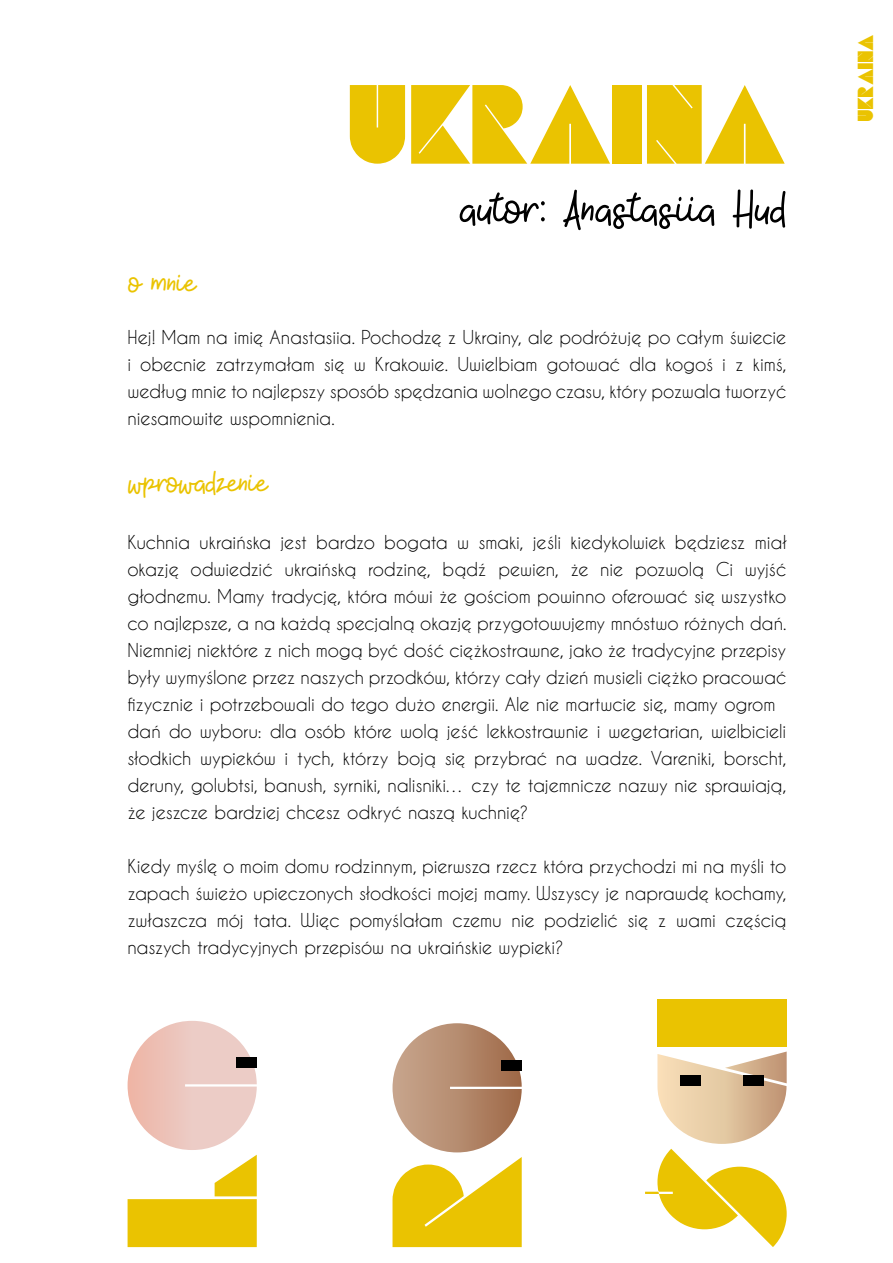
<style>
.page{position:relative;width:893px;height:1263px;background:#fff}
.page>*{position:absolute;margin:0;border:0;box-sizing:border-box;transform-origin:0 0}
.t1{font:98.25px "Ali";letter-spacing:-.005em;color:#eac301}
.t2{font:54px "KH Blackline Script Medium";letter-spacing:-.005em;color:#000}
.t3{font:36px "KH Blackline Script Medium";color:#eac301}
.t4{font:19.2px "Ali";letter-spacing:.005em;color:#eac301}
.t5{font:18px/27px "Caviar Dreams";letter-spacing:-.01em;color:#000;text-align:justify}
</style>
<div class="page">
<svg style="left:128px;top:1021px;width:129px;height:226px"></svg>
<div style="left:236px;top:1057px;width:21px;height:10px;background:#000"></div>
<svg style="left:392px;top:1023px;width:130px;height:224px"></svg>
<div style="left:502px;top:1061px;width:20px;height:10px;background:#000"></div>
<svg style="left:645px;top:1051px;width:142px;height:196px"></svg>
<div style="left:657px;top:999px;width:130px;height:48px;background:#eac301"></div>
<div style="left:680px;top:1076px;width:20px;height:10px;background:#000"></div>
<div style="left:744px;top:1076px;width:20px;height:10px;background:#000"></div>
<h1 class="t1" style="left:350px;top:65px;width:438px">UKRAINA</h1>
<h2 class="t2" style="left:459px;top:164px;width:329px">autor: Anastasiia Hud</h2>
<h3 class="t3" style="left:127px;top:253px;width:68px">o mnie</h3>
<p class="t5" style="left:127px;top:323px;width:660px">Hej! Mam na imię Anastasiia. Pochodzę z Ukrainy, ale podróżuję po całym świecie i obecnie zatrzymałam się w Krakowie. Uwielbiam gotować dla kogoś i z kimś, według mnie to najlepszy sposób spędzania wolnego czasu, który pozwala tworzyć niesamowite wspomnienia.</p>
<h3 class="t3" style="left:127px;top:453px;width:140px">wprowadzenie</h3>
<p class="t5" style="left:127px;top:528px;width:661px;text-align:left">Kuchnia ukraińska jest bardzo bogata w smaki, jeśli kiedykolwiek będziesz miał okazję odwiedzić ukraińską rodzinę, bądź pewien, że nie pozwolą Ci wyjść głodnemu. Mamy tradycję, która mówi że gościom powinno oferować się wszystko co najlepsze, a na każdą specjalną okazję przygotowujemy mnóstwo różnych dań.<br>Niemniej niektóre z nich mogą być dość ciężkostrawne, jako że tradycyjne przepisy były wymyślone przez naszych przodków, którzy cały dzień musieli ciężko pracować fizycznie i potrzebowali do tego dużo energii. Ale nie martwcie się, mamy ogrom dań do wyboru: dla osób które wolą jeść lekkostrawnie i wegetarian, wielbicieli słodkich wypieków i tych, którzy boją się przybrać na wadze. Vareniki, borscht, deruny, golubtsi, banush, syrniki, nalisniki… czy te tajemnicze nazwy nie sprawiają, że jeszcze bardziej chcesz odkryć naszą kuchnię?</p>
<p class="t5" style="left:127px;top:852px;width:661px">Kiedy myślę o moim domu rodzinnym, pierwsza rzecz która przychodzi mi na myśli to zapach świeżo upieczonych słodkości mojej mamy. Wszyscy je naprawdę kochamy, zwłaszcza mój tata. Więc pomyślałam czemu nie podzielić się z wami częścią naszych tradycyjnych przepisów na ukraińskie wypieki?</p>
<p class="t4" style="left:854px;top:121px;width:88px;rotate:-90deg">UKRAINA</p>
</div>
